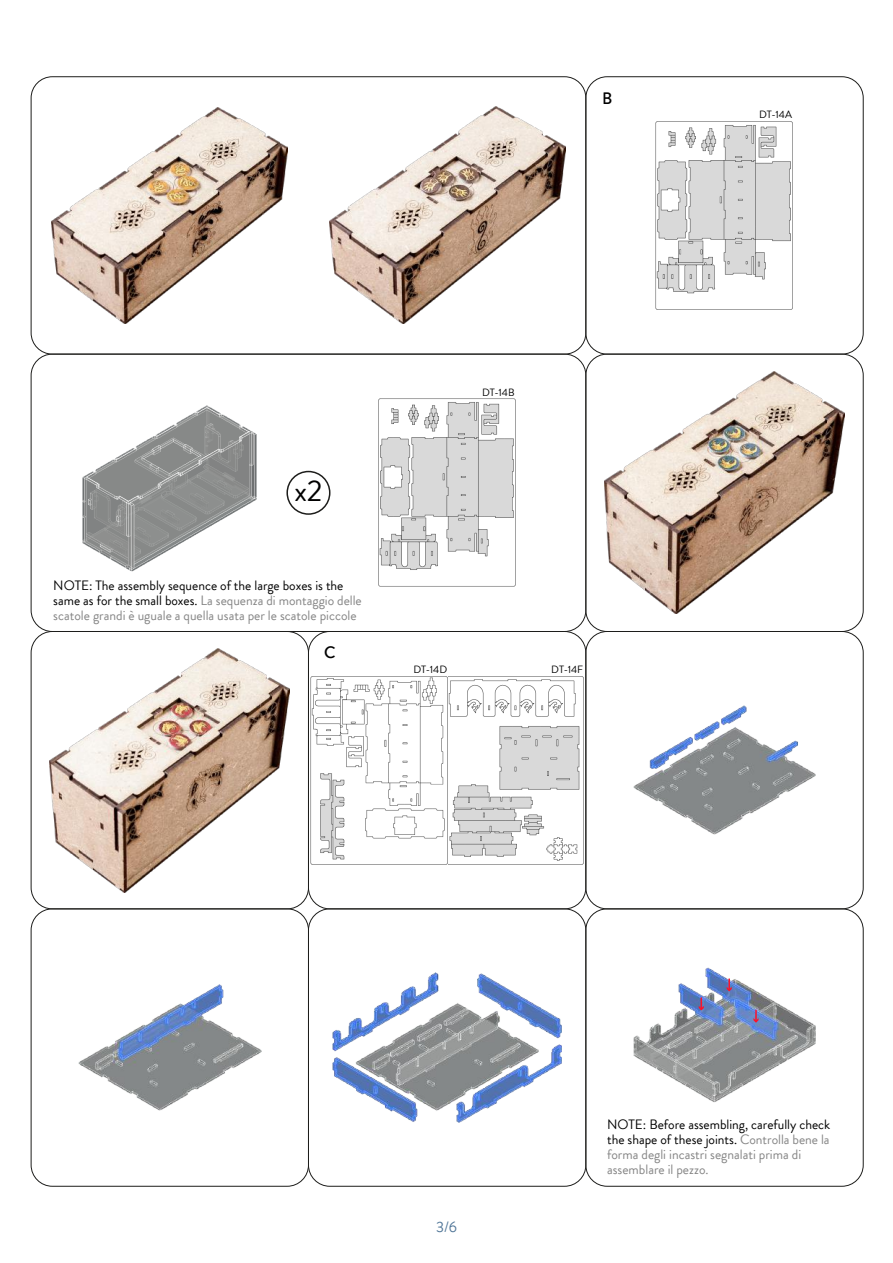
<style>
.page{position:relative;width:893px;height:1263px;background:#fff}
.page>*{position:absolute;margin:0;border:0;box-sizing:border-box;transform-origin:0 0}
.t1{font:30px "Brandon Grotesque";color:#010000}
.t2{font:500 16.5px "Brandon Grotesque";color:#010000}
.t3{font:15px "Brandon Grotesque";color:#4f7597}
.t4{font:13.5px/15px "Brandon Grotesque";color:#858585}
.t5{font:10.5px "Brandon Grotesque";color:#010000}
.s1{color:#000}
.s2{color:#010000}
</style>
<div class="page">
<svg style="left:31px;top:354px;width:555px;height:278px"></svg>
<img style="left:83px;top:405px;width:174px;height:167px">
<div style="left:287px;top:471px;width:43px;height:43px;background:#fff;border-radius:50%"></div>
<div style="left:286px;top:471px;width:44px;height:44px;border:2px solid #1d1d1b;border-radius:50%"></div>
<img style="left:78px;top:984px;width:183px;height:126px">
<img style="left:333px;top:973px;width:228px;height:149px">
<img style="left:633px;top:967px;width:183px;height:135px">
<div style="left:31px;top:909px;width:278px;height:277px;border:1px solid #1d1d1b;border-radius:21px"></div>
<div style="left:308px;top:909px;width:278px;height:277px;border:1px solid #1d1d1b;border-radius:21px"></div>
<div style="left:586px;top:909px;width:277px;height:277px;border:1px solid #1d1d1b;border-radius:21px"></div>
<svg style="left:753px;top:1010px;width:5px;height:13px"></svg>
<svg style="left:699px;top:998px;width:5px;height:12px"></svg>
<svg style="left:727px;top:979px;width:5px;height:12px"></svg>
<div style="left:586px;top:631px;width:277px;height:278px;border:1px solid #1d1d1b;border-radius:21px"></div>
<div style="left:308px;top:631px;width:278px;height:278px;border:1px solid #1d1d1b;border-radius:21px"></div>
<img style="left:633px;top:706px;width:183px;height:128px">
<img style="left:448px;top:676px;width:136px;height:188px">
<img style="left:310px;top:676px;width:138px;height:188px">
<img style="left:655px;top:121px;width:137px;height:188px">
<div style="left:586px;top:77px;width:277px;height:277px;border:1px solid #1d1d1b;border-radius:21px"></div>
<div style="left:586px;top:354px;width:277px;height:278px;border:1px solid #1d1d1b;border-radius:21px"></div>
<div style="left:31px;top:631px;width:278px;height:278px;border:1px solid #1d1d1b;border-radius:21px"></div>
<img style="left:378px;top:399px;width:137px;height:188px">
<svg style="left:31px;top:76px;width:555px;height:278px"></svg>
<img style="left:329px;top:107px;width:236px;height:217px">
<img style="left:52px;top:107px;width:236px;height:217px">
<img style="left:50px;top:648px;width:240px;height:244px">
<img style="left:604px;top:372px;width:241px;height:242px">
<p class="t2" style="left:602px;top:86px;width:12px">B</p>
<h1 class="t1" style="left:294px;top:470px;width:30px">x2</h1>
<p class="t4" style="left:53px;top:578px;width:310px"><span class="s1">NOTE: The assembly sequence of the large boxes is the same as for the small boxes.</span> La sequenza di montaggio delle scatole grandi è uguale a quella usata per le scatole piccole</p>
<p class="t2" style="left:324px;top:641px;width:13px">C</p>
<p class="t5" style="left:482px;top:385px;width:34px">DT-14B</p>
<p class="t5" style="left:413px;top:662px;width:35px">DT-14D</p>
<p class="t5" style="left:551px;top:662px;width:33px">DT-14F</p>
<p class="t5" style="left:759px;top:107px;width:34px">DT-14A</p>
<p class="t3" style="left:436px;top:1216px;width:22px">3/6</p>
<p class="t4" style="left:607px;top:1117px;width:225px"><span class="s2">NOTE: Before assembling, carefully check the shape of these joints.</span> Controlla bene la forma degli incastri segnalati prima di assemblare il pezzo.</p>
</div>
